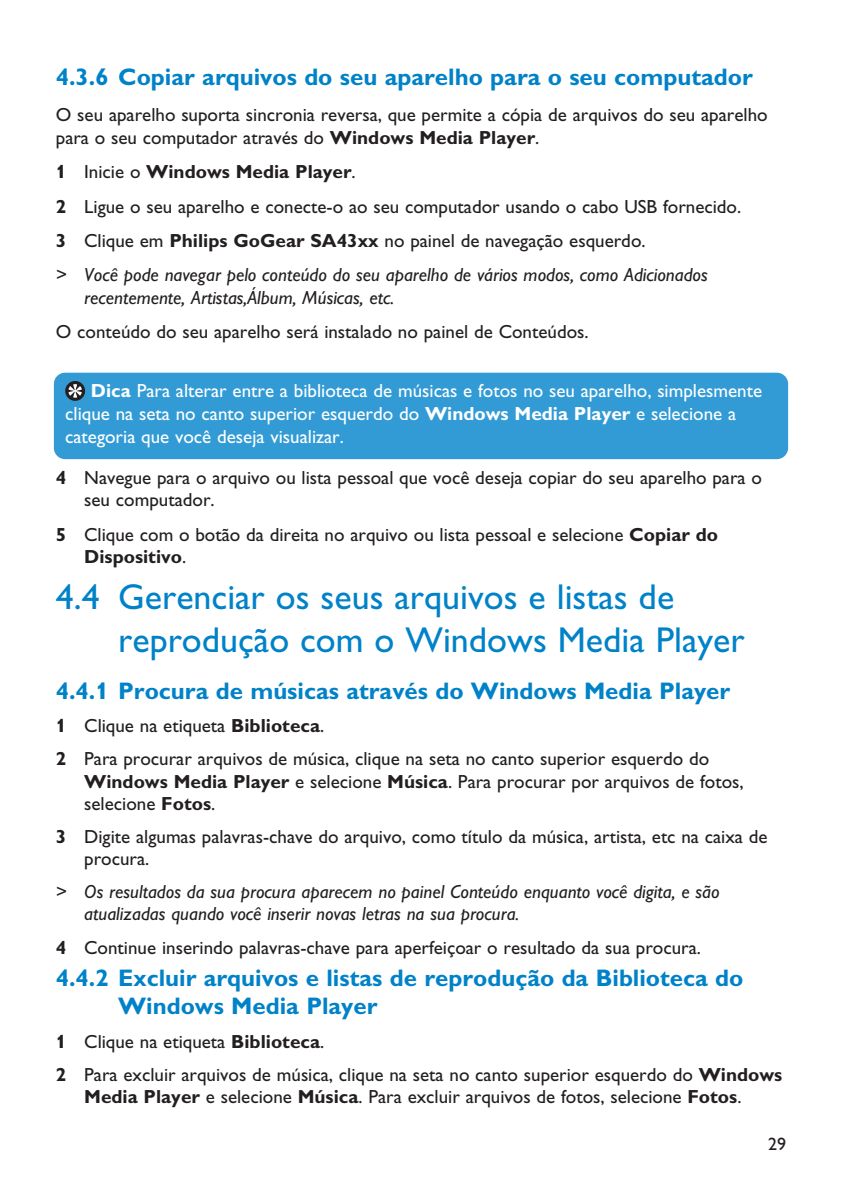
<style>
.page{position:relative;width:842px;height:1191px;background:#fff}
.page>*{position:absolute;margin:0;border:0;box-sizing:border-box;transform-origin:0 0}
.t1{font:36px/43.2px "Gill Alt One";color:#0082c8}
.t2{font:700 24px/28.8px "Gill Alt One";color:#0082c8}
.t3{font:19px/22.8px "Gill Alt One";color:#231f20}
.t4{font:19px/22.8px "Gill Alt One";color:#fff}
.t5{font:italic 19px/22px "Gill Alt One";color:#231f20}
.t6{font:18px "Gill Alt One";color:#231f20}
.s1{font-weight:700}
.s2{font-style:italic}
</style>
<div class="page">
<div style="left:54px;top:373px;width:734px;height:86px;background:#329bd5;border-radius:11px"></div>
<svg style="left:65px;top:381px;width:20px;height:20px"></svg>
<svg style="left:69px;top:384px;width:13px;height:14px"></svg>
<p class="t2" style="left:56px;top:65px;width:698px">4.3.6 Copiar arquivos do seu aparelho para o seu computador</p>
<p class="t3" style="left:56px;top:106px;width:713px">O seu aparelho suporta sincronia reversa, que permite a cópia de arquivos do seu aparelho para o seu computador através do <span class="s1">Windows Media Player</span>.</p>
<p class="t3" style="left:56px;top:157px;width:687px;line-height:34.2px"><span class="s1">1</span> Inicie o <span class="s1">Windows Media Player</span>.<br><span class="s1">2</span> Ligue o seu aparelho e conecte-o ao seu computador usando o cabo USB fornecido.<br><span class="s1">3</span> Clique em <span class="s1">Philips GoGear SA43xx</span> no painel de navegação esquerdo.<br><span class="s2">&gt; Você pode navegar pelo conteúdo do seu aparelho de vários modos, como Adicionados</span></p>
<p class="t5" style="left:84px;top:288px;width:311px">recentemente, Artistas,Álbum, Músicas, etc.</p>
<p class="t3" style="left:56px;top:322px;width:534px">O conteúdo do seu aparelho será instalado no painel de Conteúdos.</p>
<p class="t4" style="left:65px;top:381px;width:698px;text-indent:26px"><span class="s1">Dica</span> Para alterar entre a biblioteca de músicas e fotos no seu aparelho, simplesmente clique na seta no canto superior esquerdo do <span class="s1">Windows Media Player</span> e selecione a categoria que você deseja visualizar.</p>
<p class="t3" style="left:84px;top:468px;width:679px;text-indent:-28px"><span class="s1">4</span> Navegue para o arquivo ou lista pessoal que você deseja copiar do seu aparelho para o seu computador.</p>
<p class="t3" style="left:84px;top:525px;width:635px;text-indent:-28px"><span class="s1">5</span> Clique com o botão da direita no arquivo ou lista pessoal e selecione <span class="s1">Copiar do<br>Dispositivo</span>.</p>
<h1 class="t1" style="left:118px;top:579px;width:628px;text-indent:-62px">4.4 Gerenciar os seus arquivos e listas de reprodução com o Windows Media Player</h1>
<p class="t2" style="left:56px;top:678px;width:676px">4.4.1 Procura de músicas através do Windows Media Player</p>
<p class="t3" style="left:56px;top:711px;width:655px;line-height:33.4px"><span class="s1">1</span> Clique na etiqueta <span class="s1">Biblioteca</span>.<br><span class="s1">2</span> Para procurar arquivos de música, clique na seta no canto superior esquerdo do</p>
<p class="t3" style="left:84px;top:772px;width:661px;line-height:22px"><span class="s1">Windows Media Player</span> e selecione <span class="s1">Música</span>. Para procurar por arquivos de fotos, selecione <span class="s1">Fotos</span>.</p>
<p class="t3" style="left:84px;top:827px;width:685px;line-height:22px;text-indent:-28px"><span class="s1">3</span> Digite algumas palavras-chave do arquivo, como título da música, artista, etc na caixa de procura.</p>
<p class="t5" style="left:84px;top:883px;width:637px;text-indent:-28px">&gt; Os resultados da sua procura aparecem no painel Conteúdo enquanto você digita, e são atualizadas quando você inserir novas letras na sua procura.</p>
<p class="t3" style="left:56px;top:938px;width:647px"><span class="s1">4</span> Continue inserindo palavras-chave para aperfeiçoar o resultado da sua procura.</p>
<p class="t2" style="left:118px;top:965px;width:627px;text-indent:-62px">4.4.2 Excluir arquivos e listas de reprodução da Biblioteca do<br>Windows Media Player</p>
<p class="t3" style="left:56px;top:1026px;width:728px;line-height:33.4px"><span class="s1">1</span> Clique na etiqueta <span class="s1">Biblioteca</span>.<br><span class="s1">2</span> Para excluir arquivos de música, clique na seta no canto superior esquerdo do <span class="s1">Windows</span></p>
<p class="t3" style="left:84px;top:1087px;width:659px"><span class="s1">Media Player</span> e selecione <span class="s1">Música</span>. Para excluir arquivos de fotos, selecione <span class="s1">Fotos</span>.</p>
<p class="t6" style="left:768px;top:1137px;width:19px">29</p>
</div>
